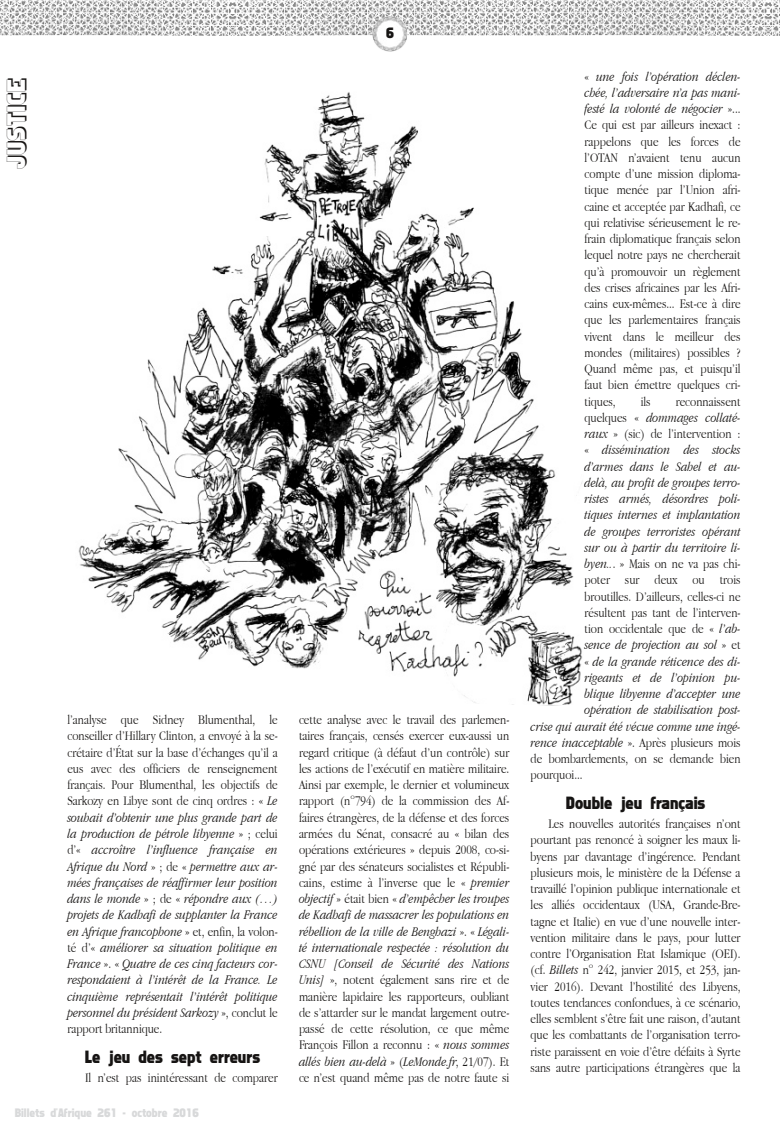
<style>
.page{position:relative;width:780px;height:1134px;background:#fff}
.page>*{position:absolute;margin:0;border:0;box-sizing:border-box;transform-origin:0 0}
.t1{font:23.75px "Faktos Shadow";color:#161413}
.t2{font:16.25px "Faktos";color:#161413}
.t3{font:300 13.75px/16.2px "Apple Garamond";color:#161413;text-align:justify}
.t4{font:italic 300 13.75px/16.2px "Apple Garamond";color:#161413;text-align:justify}
.t5{font:13.75px "Faktos";color:#161413}
.t6{font:11.25px "Faktos";color:#d8d9da}
.s1{font-style:normal}
.s2{font-style:italic}
</style>
<div class="page">
<img style="left:0;top:0;width:780px;height:36px">
<img style="left:372px;top:16px;width:35px;height:35px">
<img style="left:78px;top:92px;width:505px;height:614px">
<h1 class="t1" style="left:6px;top:169px;width:93px;rotate:-90deg">JUSTICE</h1>
<p class="t5" style="left:386px;top:27px;width:9px">6</p>
<p class="t4" style="left:67px;top:711px;width:212px"><span class="s1">l’analyse que Sidney Blumenthal, le conseiller d’Hillary Clinton, a envoyé à la se&shy;crétaire d’État sur la base d’échanges qu’il a eus avec des officiers de renseignement français. Pour Blumenthal, les objectifs de Sarkozy en Libye sont de cinq ordres : «</span> Le souhait d’obtenir une plus grande part de la production de pétrole libyenne <span class="s1">» ; celui d’«</span> accroître l’influence française en Afrique du Nord <span class="s1">» ; de «</span> permettre aux ar&shy;mées françaises de réaffirmer leur position dans le monde <span class="s1">» ; de «</span> répondre aux (…) projets de Kadhafi de supplanter la France en Afrique francophone <span class="s1">» et, enfin, la volon&shy;té d’«</span> améliorer sa situation politique en France <span class="s1">». «</span> Quatre de ces cinq facteurs cor&shy;respondaient à l’intérêt de la France. Le cinquième représentait l’intérêt politique personnel du président Sarkozy <span class="s1">», conclut le rapport britannique.</span></p>
<p class="t2" style="left:85px;top:1050px;width:177px">Le jeu des sept erreurs</p>
<p class="t3" style="left:85px;top:1069px;width:194px">Il n’est pas inintéressant de comparer</p>
<p class="t6" style="left:15px;top:1108px;width:185px">Billets d'Afrique 261 - octobre 2016</p>
<p class="t3" style="left:299px;top:711px;width:212px">cette analyse avec le travail des parlemen&shy;taires français, censés exercer eux-aussi un regard critique (à défaut d’un contrôle) sur les actions de l’exécutif en matière militaire.<br>Ainsi par exemple, le dernier et volumineux rapport (n°794) de la commission des Af&shy;faires étrangères, de la défense et des forces armées du Sénat, consacré au « bilan des opérations extérieures » depuis 2008, co-si&shy;gné par des sénateurs socialistes et Républi&shy;cains, estime à l’inverse que le « <span class="s2">premier objectif</span> » était bien « <span class="s2">d’empêcher les troupes de Kadhafi de massacrer les populations en rébellion de la ville de Benghazi</span> ». « <span class="s2">Légali&shy;té internationale respectée : résolution du CSNU [Conseil de Sécurité des Nations Unis]</span> », notent également sans rire et de manière lapidaire les rapporteurs, oubliant de s’attarder sur le mandat largement outre&shy;passé de cette résolution, ce que même François Fillon a reconnu : « <span class="s2">nous sommes allés bien au-delà</span> » (<span class="s2">LeMonde.fr</span>, 21/07). Et ce n’est quand même pas de notre faute si</p>
<p class="t3" style="left:584px;top:68px;width:158px">« <span class="s2">une fois l’opération déclen&shy;chée, l’adversaire n’a pas mani&shy;festé la volonté de négocier</span> »...<br>Ce qui est par ailleurs inexact : rappelons que les forces de l’OTAN n’avaient tenu aucun compte d’une mission diploma&shy;tique menée par l’Union afri&shy;caine et acceptée par Kadhafi, ce qui relativise sérieusement le re&shy;frain diplomatique français selon lequel notre pays ne chercherait qu’à promouvoir un règlement des crises africaines par les Afri&shy;cains eux-mêmes... Est-ce à dire que les parlementaires français vivent dans le meilleur des mondes (militaires) possibles ?<br>Quand même pas, et puisqu’il faut bien émettre quelques cri&shy;tiques,</p>
<p class="t3" style="left:640px;top:393px;width:11px">ils</p>
<p class="t3" style="left:675px;top:393px;width:66px">reconnaissent</p>
<p class="t4" style="left:584px;top:409px;width:158px"><span class="s1">quelques «</span> dommages collaté-</p>
<p class="t3" style="left:584px;top:425px;width:157px"><span class="s2">raux</span> » (sic) de l’intervention :</p>
<p class="t4" style="left:584px;top:442px;width:157px"><span class="s1">«</span> dissémination des stocks</p>
<p class="t4" style="left:584px;top:458px;width:158px">d’armes dans le Sahel et au-</p>
<p class="t4" style="left:584px;top:474px;width:158px">delà, au profit de groupes terro-</p>
<p class="t4" style="left:584px;top:490px;width:158px">ristes armés, désordres poli-</p>
<p class="t4" style="left:584px;top:507px;width:157px">tiques internes et implantation</p>
<p class="t4" style="left:584px;top:523px;width:157px">de groupes terroristes opérant</p>
<p class="t4" style="left:584px;top:539px;width:158px">sur ou à partir du territoire li-</p>
<p class="t3" style="left:584px;top:555px;width:157px"><span class="s2">byen..</span>. » Mais on ne va pas chi-</p>
<p class="t3" style="left:584px;top:572px;width:157px">poter sur deux ou trois</p>
<p class="t3" style="left:584px;top:588px;width:157px">broutilles. D’ailleurs, celles-ci ne</p>
<p class="t3" style="left:584px;top:604px;width:157px">résultent pas tant de l’interven-</p>
<p class="t3" style="left:584px;top:620px;width:158px">tion occidentale que de « <span class="s2">l’ab-</span></p>
<p class="t4" style="left:584px;top:637px;width:157px">sence de projection au sol <span class="s1">» et</span></p>
<p class="t4" style="left:584px;top:653px;width:158px"><span class="s1">«</span> de la grande réticence des di-</p>
<p class="t4" style="left:584px;top:669px;width:158px">rigeants et de l’opinion pu-</p>
<p class="t4" style="left:584px;top:685px;width:157px">blique libyenne d’accepter une</p>
<p class="t4" style="left:584px;top:702px;width:158px">opération de stabilisation post-</p>
<p class="t4" style="left:530px;top:718px;width:211px">crise qui aurait été vécue comme une ingé-</p>
<p class="t3" style="left:530px;top:734px;width:211px"><span class="s2">rence inacceptable</span> ». Après plusieurs mois</p>
<p class="t3" style="left:530px;top:750px;width:211px">de bombardements, on se demande bien</p>
<p class="t3" style="left:530px;top:767px;width:53px">pourquoi...</p>
<p class="t2" style="left:565px;top:796px;width:141px">Double jeu français</p>
<p class="t3" style="left:530px;top:815px;width:211px;text-indent:18px">Les nouvelles autorités françaises n’ont pourtant pas renoncé à soigner les maux li&shy;byens par davantage d’ingérence. Pendant plusieurs mois, le ministère de la Défense a travaillé l’opinion publique internationale et les alliés occidentaux (USA, Grande-Bre&shy;tagne et Italie) en vue d’une nouvelle inter&shy;vention militaire dans le pays, pour lutter contre l’Organisation Etat Islamique (OEI). (cf. <span class="s2">Billets</span> n° 242, janvier 2015, et 253, jan&shy;vier 2016). Devant l’hostilité des Libyens, toutes tendances confondues, à ce scénario, elles semblent s’être fait une raison, d’autant que les combattants de l’organisation terro&shy;riste paraissent en voie d’être défaits à Syrte sans autre participations étrangères que la</p>
</div>
